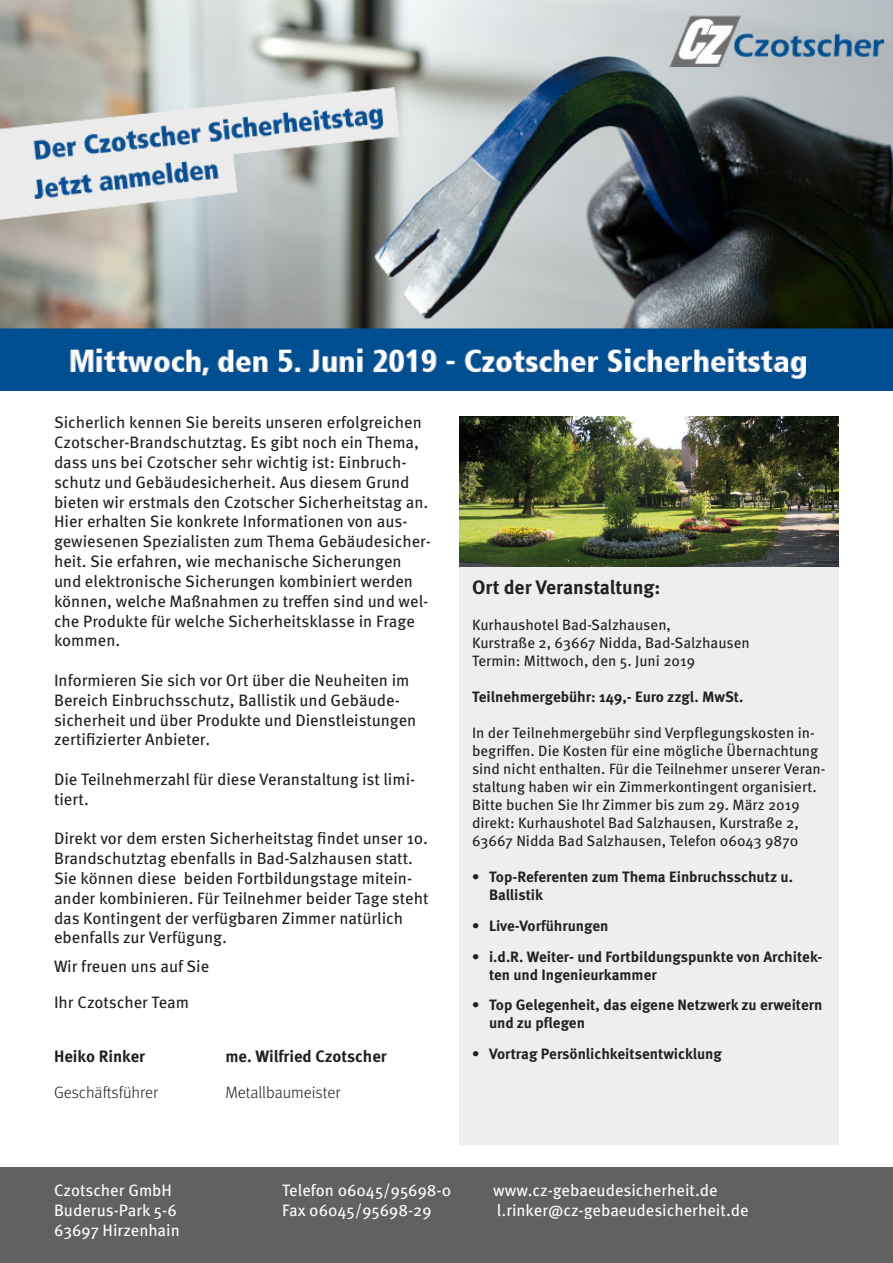
<style>
.page{position:relative;width:893px;height:1263px;background:#fff}
.page>*{position:absolute;margin:0;border:0;box-sizing:border-box;transform-origin:0 0}
.t1{font:700 19.5px "Meta Pro";letter-spacing:-.005em;color:#231f20}
.Absatzformat_1{font:16.5px/19.8px "Meta Pro";color:#231f20}
.t2{font:16.5px "Meta Pro";color:#fff}
.Absatzformat_1-2{font:700 16.5px "Meta Pro";color:#231f20}
.Absatzformat_1-3{font:300 16.5px "Meta Pro";letter-spacing:-.005em;color:#231f20}
.t3{font:15px/18px "Meta Pro";color:#231f20}
.t4{font:700 15px/18px "Meta Pro";color:#231f20}
</style>
<div class="page">
<img style="left:0;top:0;width:893px;height:391px">
<div style="left:459px;top:566px;width:380px;height:579px;background:#eeeeef"></div>
<div style="left:0;top:1167px;width:893px;height:96px;background:#616164"></div>
<img style="left:459px;top:416px;width:380px;height:150px">
<p class="Absatzformat_1" style="left:54px;top:412px;width:378px">Sicherlich kennen Sie bereits unseren erfolgreichen Czotscher-Brandschutztag. Es gibt noch ein Thema, dass uns bei Czotscher sehr wichtig ist: Einbruch&shy;schutz und Gebäudesicherheit. Aus diesem Grund bieten wir erstmals den Czotscher Sicherheitstag an.<br>Hier erhalten Sie konkrete Informationen von aus&shy;gewiesenen Spezialisten zum Thema Gebäudesicher&shy;heit. Sie erfahren, wie mechanische Sicherungen und elektronische Sicherungen kombiniert werden können, welche Maßnahmen zu treffen sind und wel&shy;che Produkte für welche Sicherheitsklasse in Frage kommen.</p>
<p class="Absatzformat_1" style="left:54px;top:669px;width:364px">Informieren Sie sich vor Ort über die Neuheiten im Bereich Einbruchsschutz, Ballistik und Gebäude&shy;sicherheit und über Produkte und Dienstleistungen zertifizierter Anbieter.</p>
<p class="Absatzformat_1" style="left:54px;top:768px;width:363px">Die Teilnehmerzahl für diese Veranstaltung ist limi&shy;tiert.</p>
<p class="Absatzformat_1" style="left:54px;top:828px;width:376px">Direkt vor dem ersten Sicherheitstag findet unser 10.<br>Brandschutztag ebenfalls in Bad-Salzhausen statt.<br>Sie können diese beiden Fortbildungstage mitein&shy;ander kombinieren. Für Teilnehmer beider Tage steht das Kontingent der verfügbaren Zimmer natürlich ebenfalls zur Verfügung.</p>
<p class="Absatzformat_1" style="left:54px;top:955px;width:157px">Wir freuen uns auf Sie</p>
<p class="Absatzformat_1" style="left:54px;top:991px;width:137px">Ihr Czotscher Team</p>
<p class="Absatzformat_1-2" style="left:54px;top:1043px;width:93px">Heiko Rinker</p>
<p class="Absatzformat_1-3" style="left:54px;top:1080px;width:106px">Geschäftsführer</p>
<p class="Absatzformat_1-2" style="left:225px;top:1043px;width:163px">me. Wilfried Czotscher</p>
<p class="Absatzformat_1-3" style="left:225px;top:1080px;width:117px">Metallbaumeister</p>
<p class="t1" style="left:472px;top:572px;width:190px">Ort der Veranstaltung:</p>
<p class="t3" style="left:472px;top:615px;width:201px">Kurhaushotel Bad-Salzhausen,</p>
<p class="t3" style="left:472px;top:633px;width:279px">Kurstraße 2, 63667 Nidda, Bad-Salzhausen</p>
<p class="t3" style="left:472px;top:651px;width:225px">Termin: Mittwoch, den 5. Juni 2019</p>
<p class="t4" style="left:472px;top:687px;width:273px">Teilnehmergebühr: 149,- Euro zzgl. MwSt.</p>
<p class="t3" style="left:472px;top:723px;width:355px">In der Teilnehmergebühr sind Verpflegungskosten in&shy;begriffen. Die Kosten für eine mögliche Übernachtung sind nicht enthalten. Für die Teilnehmer unserer Veran&shy;staltung haben wir ein Zimmerkontingent organisiert.<br>Bitte buchen Sie Ihr Zimmer bis zum 29. März 2019 direkt: Kurhaushotel Bad Salzhausen, Kurstraße 2, 63667 Nidda Bad Salzhausen, Telefon 06043 9870</p>
<p class="t4" style="left:489px;top:867px;width:305px;text-indent:-17px">• Top-Referenten zum Thema Einbruchsschutz u.<br>Ballistik</p>
<p class="t4" style="left:472px;top:916px;width:138px">• Live-Vorführungen</p>
<p class="t4" style="left:489px;top:946px;width:335px;text-indent:-17px">• i.d.R. Weiter- und Fortbildungspunkte von Architek&shy;ten und Ingenieurkammer</p>
<p class="t4" style="left:489px;top:995px;width:335px;text-indent:-17px">• Top Gelegenheit, das eigene Netzwerk zu erweitern und zu pflegen</p>
<p class="t4" style="left:472px;top:1044px;width:251px">• Vortrag Persönlichkeitsentwicklung</p>
<p class="t2" style="left:54px;top:1178px;width:119px">Czotscher GmbH</p>
<p class="t2" style="left:54px;top:1198px;width:124px">Buderus-Park 5-6</p>
<p class="t2" style="left:54px;top:1217px;width:127px">63697 Hirzenhain</p>
<p class="t2" style="left:282px;top:1178px;width:170px">Telefon 06045/95698-0</p>
<p class="t2" style="left:282px;top:1198px;width:151px">Fax 06045/95698-29</p>
<p class="t2" style="left:493px;top:1178px;width:226px">www.cz-gebaeudesicherheit.de</p>
<p class="t2" style="left:497px;top:1198px;width:253px">l.rinker@cz-gebaeudesicherheit.de</p>
</div>
